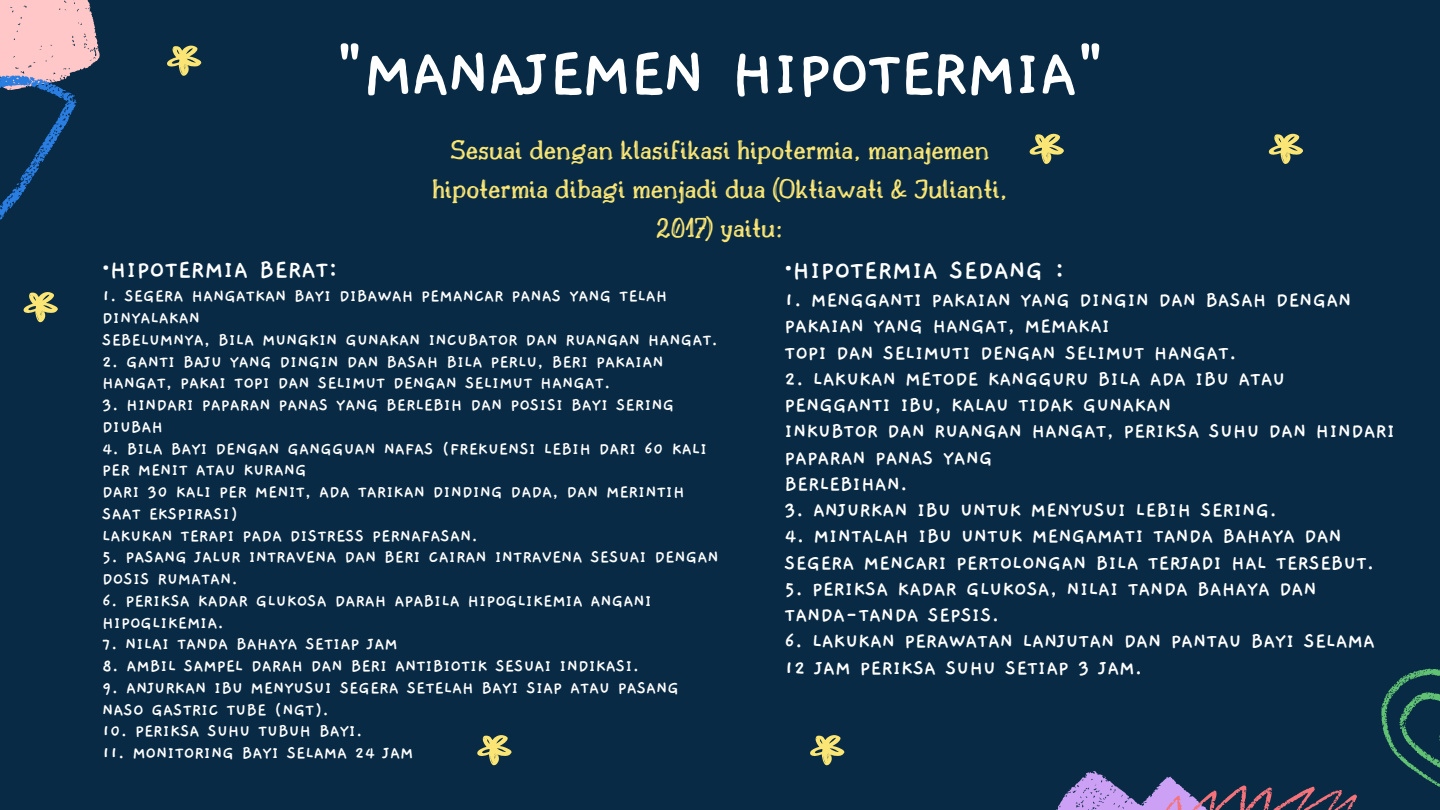
<style>
.page{position:relative;width:1440px;height:810px;background:#082a44}
.page>*{position:absolute;margin:0;border:0;box-sizing:border-box;transform-origin:0 0}
.t1{font:700 72px "Gaegu";letter-spacing:-.04em;color:#fff}
.t2{font:28px/39px "Drukaatie Burti";color:#fbe675;text-align:center}
.t3{font:700 28px "Gaegu";color:#fff}
.t4{font:700 26.7px "Gaegu";color:#fff}
.t5{font:700 22px/26.2px "Gaegu";color:#fff}
.t6{font:700 18.7px/21.8px "Gaegu";color:#fff}
.s1{font-family:"Noto Sans"}
</style>
<div class="page">
<svg style="left:167px;top:45px;width:34px;height:31px"></svg>
<svg style="left:1269px;top:133px;width:34px;height:31px"></svg>
<svg style="left:1029px;top:133px;width:35px;height:31px"></svg>
<svg style="left:810px;top:735px;width:34px;height:30px"></svg>
<svg style="left:23px;top:292px;width:35px;height:30px"></svg>
<svg style="left:477px;top:735px;width:35px;height:30px"></svg>
<svg style="left:0;top:0;width:100px;height:220px"></svg>
<svg style="left:1056px;top:668px;width:384px;height:142px"></svg>
<p class="t1" style="left:334px;top:38px;width:774px">"MANAJEMEN HIPOTERMIA"</p>
<p class="t2" style="left:432px;top:130px;width:577px">Sesuai dengan klasifikasi hipotermia, manajemen hipotermia dibagi menjadi dua (Oktiawati &amp; Julianti,<br>2017) yaitu:</p>
<p class="t4" style="left:102px;top:256px;width:237px"><span class="s1">·</span>HIPOTERMIA BERAT:</p>
<p class="t6" style="left:102px;top:286px;width:567px">1. SEGERA HANGATKAN BAYI DIBAWAH PEMANCAR PANAS YANG TELAH<br>DINYALAKAN</p>
<p class="t6" style="left:102px;top:329px;width:617px">SEBELUMNYA, BILA MUNGKIN GUNAKAN INCUBATOR DAN RUANGAN HANGAT.</p>
<p class="t6" style="left:102px;top:351px;width:563px">2. GANTI BAJU YANG DINGIN DAN BASAH BILA PERLU, BERI PAKAIAN<br>HANGAT, PAKAI TOPI DAN SELIMUT DENGAN SELIMUT HANGAT.</p>
<p class="t6" style="left:102px;top:394px;width:574px">3. HINDARI PAPARAN PANAS YANG BERLEBIH DAN POSISI BAYI SERING<br>DIUBAH</p>
<p class="t6" style="left:102px;top:438px;width:607px">4. BILA BAYI DENGAN GANGGUAN NAFAS (FREKUENSI LEBIH DARI 60 KALI<br>PER MENIT ATAU KURANG</p>
<p class="t6" style="left:102px;top:481px;width:584px">DARI 30 KALI PER MENIT, ADA TARIKAN DINDING DADA, DAN MERINTIH<br>SAAT EKSPIRASI)</p>
<p class="t6" style="left:102px;top:525px;width:377px">LAKUKAN TERAPI PADA DISTRESS PERNAFASAN.</p>
<p class="t6" style="left:102px;top:547px;width:618px">5. PASANG JALUR INTRAVENA DAN BERI CAIRAN INTRAVENA SESUAI DENGAN<br>DOSIS RUMATAN.</p>
<p class="t6" style="left:102px;top:590px;width:551px">6. PERIKSA KADAR GLUKOSA DARAH APABILA HIPOGLIKEMIA ANGANI<br>HIPOGLIKEMIA.</p>
<p class="t6" style="left:102px;top:634px;width:297px">7. NILAI TANDA BAHAYA SETIAP JAM</p>
<p class="t6" style="left:102px;top:655px;width:538px">8. AMBIL SAMPEL DARAH DAN BERI ANTIBIOTIK SESUAI INDIKASI.</p>
<p class="t6" style="left:102px;top:677px;width:579px">9. ANJURKAN IBU MENYUSUI SEGERA SETELAH BAYI SIAP ATAU PASANG<br>NASO GASTRIC TUBE (NGT).</p>
<p class="t6" style="left:102px;top:721px;width:262px">10. PERIKSA SUHU TUBUH BAYI.</p>
<p class="t6" style="left:102px;top:742px;width:313px">11. MONITORING BAYI SELAMA 24 JAM</p>
<p class="t3" style="left:785px;top:256px;width:282px"><span class="s1">·</span>HIPOTERMIA SEDANG :</p>
<p class="t5" style="left:785px;top:287px;width:568px">1. MENGGANTI PAKAIAN YANG DINGIN DAN BASAH DENGAN<br>PAKAIAN YANG HANGAT, MEMAKAI</p>
<p class="t5" style="left:785px;top:340px;width:453px">TOPI DAN SELIMUTI DENGAN SELIMUT HANGAT.</p>
<p class="t5" style="left:785px;top:366px;width:502px">2. LAKUKAN METODE KANGGURU BILA ADA IBU ATAU<br>PENGGANTI IBU, KALAU TIDAK GUNAKAN</p>
<p class="t5" style="left:785px;top:419px;width:612px">INKUBTOR DAN RUANGAN HANGAT, PERIKSA SUHU DAN HINDARI<br>PAPARAN PANAS YANG</p>
<p class="t5" style="left:785px;top:471px;width:124px">BERLEBIHAN.</p>
<p class="t5" style="left:785px;top:497px;width:494px">3. ANJURKAN IBU UNTUK MENYUSUI LEBIH SERING.</p>
<p class="t5" style="left:785px;top:524px;width:591px">4. MINTALAH IBU UNTUK MENGAMATI TANDA BAHAYA DAN<br>SEGERA MENCARI PERTOLONGAN BILA TERJADI HAL TERSEBUT.</p>
<p class="t5" style="left:785px;top:576px;width:534px">5. PERIKSA KADAR GLUKOSA, NILAI TANDA BAHAYA DAN<br>TANDA-TANDA SEPSIS.</p>
<p class="t5" style="left:785px;top:629px;width:592px">6. LAKUKAN PERAWATAN LANJUTAN DAN PANTAU BAYI SELAMA<br>12 JAM PERIKSA SUHU SETIAP 3 JAM.</p>
</div>
